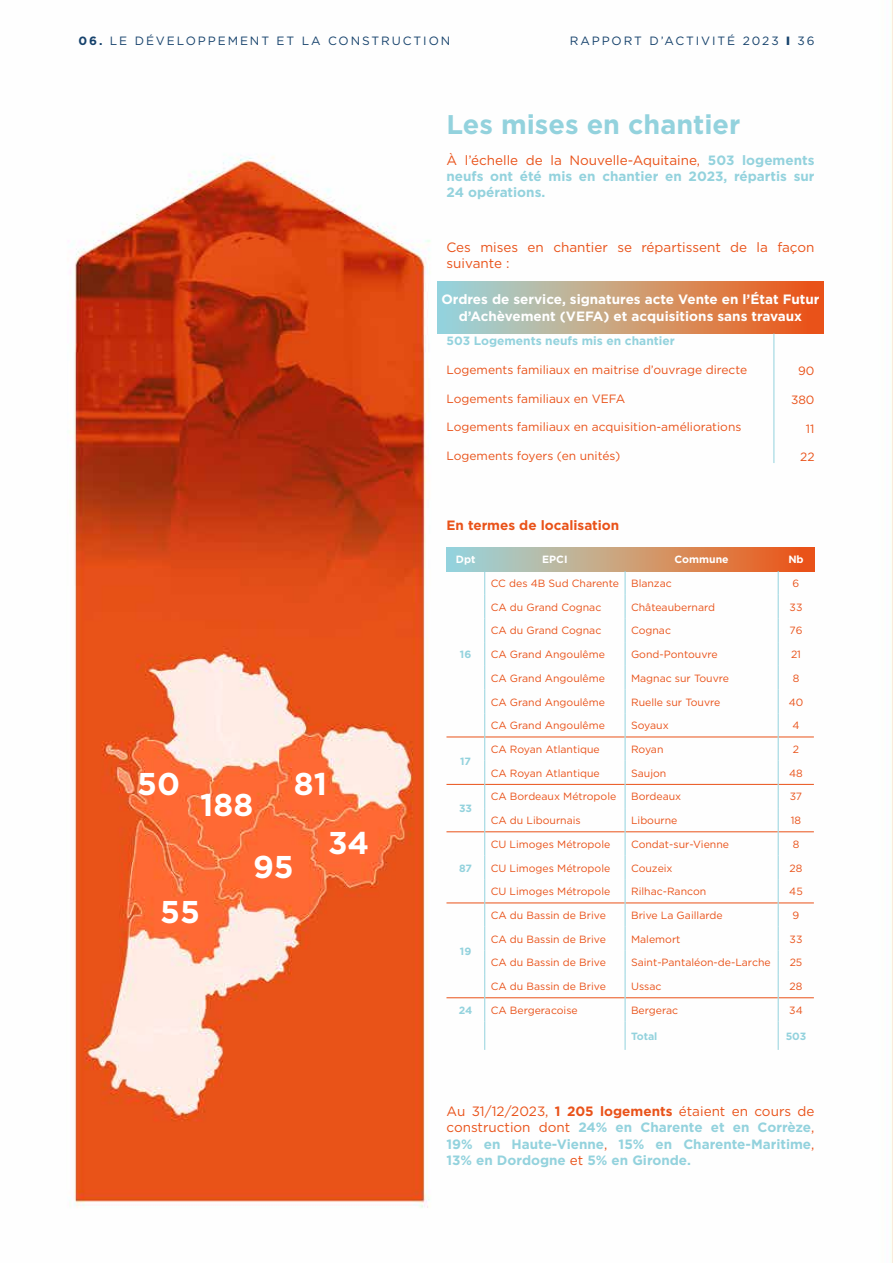
<style>
.page{position:relative;width:893px;height:1263px;background:#fff}
.page>*{position:absolute;margin:0;border:0;box-sizing:border-box;transform-origin:0 0}
.t1{font:700 31.5px "Gotham";color:#fff}
.t2{font:700 27px "Gotham";color:#93d2dd}
.t3{font:700 13.5px/16.2px "Gotham";color:#93d2dd;text-align:justify}
.t4{font:700 13.5px/16.2px "Gotham";color:#fff;text-align:center}
.t5{font:13.5px/16.2px "Gotham";color:#e95219}
.t6{font:700 13.5px "Gotham";color:#e95219}
.t7{font:12px "Gotham";color:#e95219}
.t8{font:12px "Gotham";letter-spacing:.16em;color:#16426c}
.t9{font:700 12px "Gotham";color:#93d2dd}
.t10{font:10.5px "Gotham";color:#e95219}
.t11{font:700 10.5px "Gotham";color:#93d2dd}
.t12{font:700 10.5px "Gotham";color:#fff}
.s1{font-weight:700}
.s2{font-weight:900}
.s3{font-weight:400;color:#e95219}
.s4{color:#e95219}
</style>
<div class="page">
<img style="left:70px;top:0;width:823px;height:1263px">
<div style="left:438px;top:282px;width:385px;height:51px;background:linear-gradient(to right,#9edddf,#f45710)"></div>
<div style="left:446px;top:547px;width:368px;height:24px;background:linear-gradient(to right,#9ededf,#f45811)"></div>
<hr style="left:773px;top:333px;width:1px;height:130px;background:#93d2dd">
<hr style="left:446px;top:737px;width:38px;height:1px;background:#e95219">
<hr style="left:485px;top:737px;width:140px;height:1px;background:#e95219">
<hr style="left:625px;top:737px;width:153px;height:1px;background:#e95219">
<hr style="left:778px;top:737px;width:36px;height:1px;background:#e95219">
<hr style="left:446px;top:784px;width:38px;height:1px;background:#e95219">
<hr style="left:485px;top:784px;width:140px;height:1px;background:#e95219">
<hr style="left:625px;top:784px;width:153px;height:1px;background:#e95219">
<hr style="left:778px;top:784px;width:36px;height:1px;background:#e95219">
<hr style="left:446px;top:831px;width:38px;height:1px;background:#e95219">
<hr style="left:485px;top:831px;width:140px;height:1px;background:#e95219">
<hr style="left:625px;top:831px;width:153px;height:1px;background:#e95219">
<hr style="left:778px;top:831px;width:36px;height:1px;background:#e95219">
<hr style="left:446px;top:902px;width:38px;height:1px;background:#e95219">
<hr style="left:485px;top:902px;width:140px;height:1px;background:#e95219">
<hr style="left:625px;top:902px;width:153px;height:1px;background:#e95219">
<hr style="left:778px;top:902px;width:36px;height:1px;background:#e95219">
<hr style="left:446px;top:997px;width:38px;height:1px;background:#e95219">
<hr style="left:485px;top:997px;width:140px;height:1px;background:#e95219">
<hr style="left:625px;top:997px;width:153px;height:1px;background:#e95219">
<hr style="left:778px;top:997px;width:36px;height:1px;background:#e95219">
<svg style="left:484px;top:571px;width:1px;height:479px"></svg>
<svg style="left:625px;top:571px;width:1px;height:479px"></svg>
<svg style="left:778px;top:571px;width:1px;height:479px"></svg>
<p class="t8" style="left:78px;top:33px;width:373px"><span class="s1">06.</span> LE DÉVELOPPEMENT ET LA CONSTRUCTION</p>
<p class="t8" style="left:570px;top:33px;width:246px">RAPPORT D’ACTIVITÉ 2023 <span class="s2">I</span> 36</p>
<h2 class="t2" style="left:446px;top:106px;width:295px">Les mises en chantier</h2>
<p class="t3" style="left:446px;top:152px;width:370px"><span class="s3">À l’échelle de la Nouvelle-Aquitaine,</span> 503 logements neufs ont été mis en chantier en 2023, répartis sur 24 opérations.</p>
<p class="t5" style="left:446px;top:239px;width:369px">Ces mises en chantier se répartissent de la façon suivante :</p>
<p class="t4" style="left:441px;top:291px;width:380px">Ordres de service, signatures acte Vente en l’État Futur d’Achèvement (VEFA) et acquisitions sans travaux</p>
<p class="t9" style="left:446px;top:333px;width:230px">503 Logements neufs mis en chantier</p>
<p class="t7" style="left:446px;top:362px;width:302px">Logements familiaux en maitrise d’ouvrage directe</p>
<p class="t7" style="left:446px;top:391px;width:180px">Logements familiaux en VEFA</p>
<p class="t7" style="left:446px;top:419px;width:296px">Logements familiaux en acquisition-améliorations</p>
<p class="t7" style="left:446px;top:448px;width:176px">Logements foyers (en unités)</p>
<p class="t6" style="left:446px;top:517px;width:174px">En termes de localisation</p>
<p class="t7" style="left:798px;top:363px;width:18px">90</p>
<p class="t7" style="left:791px;top:392px;width:25px">380</p>
<p class="t7" style="left:806px;top:421px;width:10px">11</p>
<p class="t7" style="left:800px;top:449px;width:16px">22</p>
<p class="t12" style="left:456px;top:553px;width:21px">Dpt</p>
<p class="t12" style="left:542px;top:553px;width:27px">EPCI</p>
<p class="t12" style="left:675px;top:553px;width:56px">Commune</p>
<p class="t12" style="left:788px;top:553px;width:17px">Nb</p>
<h1 class="t1" style="left:137px;top:763px;width:44px">50</h1>
<h1 class="t1" style="left:200px;top:784px;width:54px">188</h1>
<h1 class="t1" style="left:294px;top:763px;width:35px">81</h1>
<h1 class="t1" style="left:253px;top:846px;width:42px">95</h1>
<h1 class="t1" style="left:328px;top:822px;width:43px">34</h1>
<h1 class="t1" style="left:160px;top:891px;width:41px">55</h1>
<p class="t11" style="left:460px;top:647px;width:13px">16</p>
<p class="t11" style="left:460px;top:754px;width:12px">17</p>
<p class="t11" style="left:459px;top:802px;width:15px">33</p>
<p class="t11" style="left:459px;top:861px;width:15px">87</p>
<p class="t11" style="left:460px;top:944px;width:13px">19</p>
<p class="t10" style="left:491px;top:577px;width:183px">CC des 4B Sud Charente Blanzac</p>
<p class="t10" style="left:793px;top:577px;width:8px">6</p>
<p class="t10" style="left:491px;top:600px;width:112px">CA du Grand Cognac</p>
<p class="t10" style="left:631px;top:600px;width:86px">Châteaubernard</p>
<p class="t10" style="left:790px;top:600px;width:14px">33</p>
<p class="t10" style="left:491px;top:624px;width:112px">CA du Grand Cognac</p>
<p class="t10" style="left:631px;top:624px;width:41px">Cognac</p>
<p class="t10" style="left:790px;top:624px;width:14px">76</p>
<p class="t10" style="left:491px;top:648px;width:116px">CA Grand Angoulême</p>
<p class="t10" style="left:631px;top:648px;width:88px">Gond-Pontouvre</p>
<p class="t10" style="left:791px;top:648px;width:12px">21</p>
<p class="t10" style="left:491px;top:671px;width:116px">CA Grand Angoulême</p>
<p class="t10" style="left:631px;top:671px;width:100px">Magnac sur Touvre</p>
<p class="t10" style="left:793px;top:671px;width:8px">8</p>
<p class="t10" style="left:491px;top:695px;width:116px">CA Grand Angoulême</p>
<p class="t10" style="left:631px;top:695px;width:91px">Ruelle sur Touvre</p>
<p class="t10" style="left:789px;top:695px;width:16px">40</p>
<p class="t10" style="left:491px;top:719px;width:116px">CA Grand Angoulême</p>
<p class="t10" style="left:631px;top:719px;width:39px">Soyaux</p>
<p class="t10" style="left:792px;top:719px;width:9px">4</p>
<p class="t10" style="left:491px;top:743px;width:110px">CA Royan Atlantique</p>
<p class="t10" style="left:631px;top:743px;width:34px">Royan</p>
<p class="t10" style="left:793px;top:743px;width:8px">2</p>
<p class="t10" style="left:491px;top:766px;width:110px">CA Royan Atlantique</p>
<p class="t10" style="left:631px;top:766px;width:37px">Saujon</p>
<p class="t10" style="left:789px;top:766px;width:15px">48</p>
<p class="t10" style="left:491px;top:790px;width:127px">CA Bordeaux Métropole</p>
<p class="t10" style="left:631px;top:790px;width:52px">Bordeaux</p>
<p class="t10" style="left:790px;top:790px;width:14px">37</p>
<p class="t10" style="left:491px;top:814px;width:92px">CA du Libournais</p>
<p class="t10" style="left:631px;top:814px;width:48px">Libourne</p>
<p class="t10" style="left:791px;top:814px;width:12px">18</p>
<p class="t10" style="left:491px;top:837px;width:121px">CU Limoges Métropole</p>
<p class="t10" style="left:631px;top:837px;width:100px">Condat-sur-Vienne</p>
<p class="t10" style="left:793px;top:837px;width:8px">8</p>
<p class="t10" style="left:491px;top:861px;width:121px">CU Limoges Métropole</p>
<p class="t10" style="left:631px;top:861px;width:43px">Couzeix</p>
<p class="t10" style="left:790px;top:861px;width:14px">28</p>
<p class="t10" style="left:491px;top:885px;width:121px">CU Limoges Métropole</p>
<p class="t10" style="left:631px;top:885px;width:77px">Rilhac-Rancon</p>
<p class="t10" style="left:789px;top:885px;width:15px">45</p>
<p class="t10" style="left:491px;top:908px;width:117px">CA du Bassin de Brive</p>
<p class="t10" style="left:631px;top:908px;width:93px">Brive La Gaillarde</p>
<p class="t10" style="left:793px;top:908px;width:8px">9</p>
<p class="t10" style="left:491px;top:932px;width:117px">CA du Bassin de Brive</p>
<p class="t10" style="left:631px;top:932px;width:51px">Malemort</p>
<p class="t10" style="left:790px;top:932px;width:14px">33</p>
<p class="t10" style="left:491px;top:956px;width:117px">CA du Bassin de Brive</p>
<p class="t10" style="left:631px;top:956px;width:141px">Saint-Pantaléon-de-Larche</p>
<p class="t10" style="left:790px;top:956px;width:14px">25</p>
<p class="t10" style="left:491px;top:980px;width:117px">CA du Bassin de Brive</p>
<p class="t10" style="left:631px;top:980px;width:32px">Ussac</p>
<p class="t10" style="left:790px;top:980px;width:14px">28</p>
<p class="t11" style="left:459px;top:1003px;width:15px">24</p>
<p class="t10" style="left:491px;top:1003px;width:89px">CA Bergeracoise</p>
<p class="t10" style="left:631px;top:1003px;width:49px">Bergerac</p>
<p class="t10" style="left:789px;top:1003px;width:15px">34</p>
<p class="t11" style="left:631px;top:1029px;width:28px">Total</p>
<p class="t11" style="left:786px;top:1029px;width:22px">503</p>
<p class="t3" style="left:446px;top:1103px;width:370px"><span class="s3">Au 31/12/2023,</span> <span class="s4">1 205 logements</span> <span class="s3">étaient en cours de construction dont</span> 24% en Charente et en Corrèze<span class="s3">, </span>19% en Haute-Vienne<span class="s3">,</span> 15% en Charente-Maritime<span class="s3">, </span>13% en Dordogne <span class="s3">et</span> 5% en Gironde.</p>
</div>
